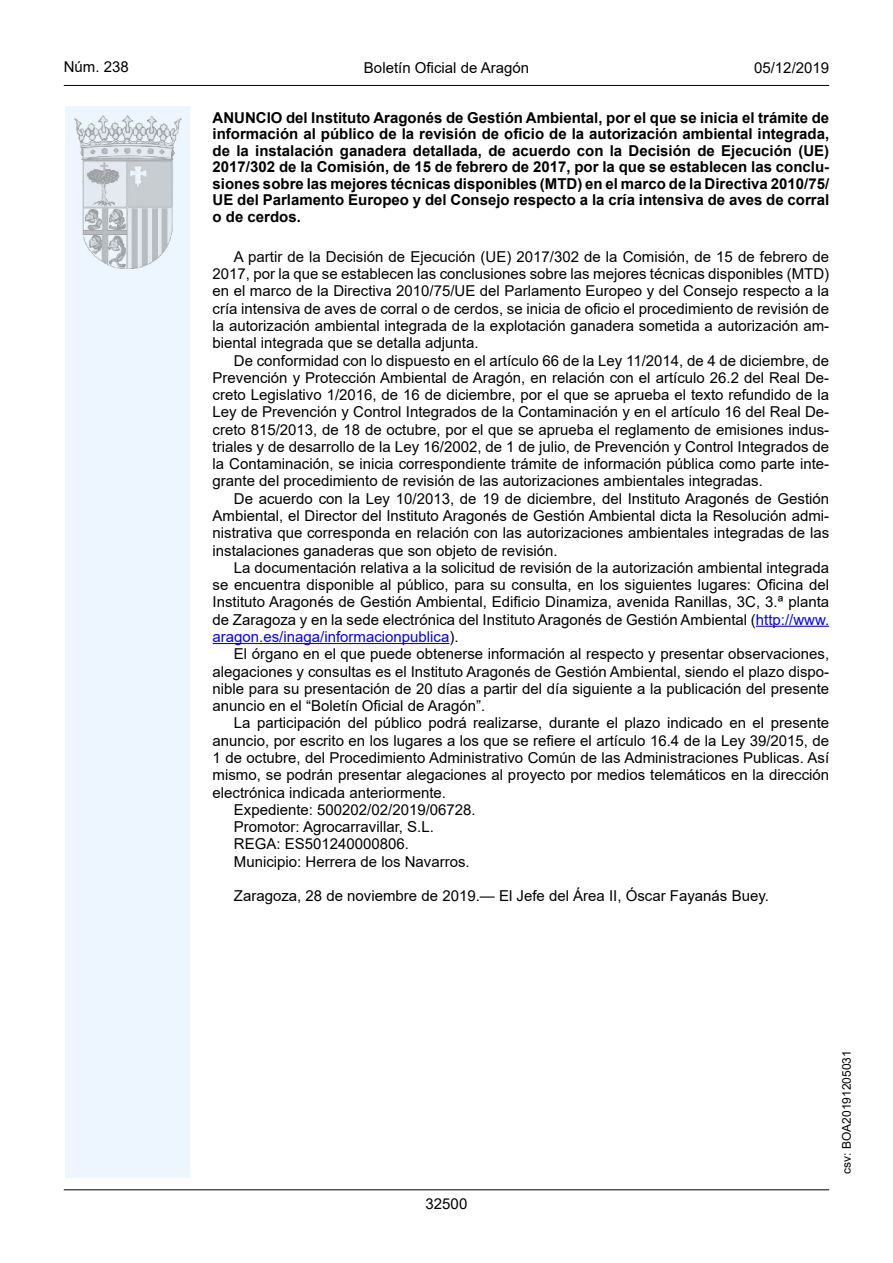
<style>
.page{position:relative;width:893px;height:1263px;background:#fff}
.page>*{position:absolute;margin:0;border:0;box-sizing:border-box;transform-origin:0 0}
.inicio_de_parrafo{font:15px/17.2px "Arial";color:#000;text-align:justify}
.Titulo_text{font:15px/16.5px "Arial Bold MT2";color:#000;text-align:justify}
.t1{font:15px "Arial MT2";color:#000}
.t2{font:12px "Arial MT2";color:#000}
.s1{font-family:"Arial";font-weight:700}
.s2{font-family:"Arial MT2";color:#0200fa}
.s3{color:#0200fa}
</style>
<div class="page">
<div style="left:65px;top:106px;width:125px;height:1072px;background:#edf6fe"></div>
<img style="left:75px;top:115px;width:106px;height:153px">
<hr style="left:64px;top:85px;width:765px;height:1px;background:#000">
<hr style="left:64px;top:1189px;width:765px;height:1px;background:#000">
<hr style="left:756px;top:626px;width:73px;height:1px;background:#0200fa">
<hr style="left:213px;top:643px;width:236px;height:1px;background:#0200fa">
<p class="t1" style="left:64px;top:57px;width:67px">Núm. 238</p>
<p class="inicio_de_parrafo" style="left:364px;top:59px;width:167px">Boletín Oficial de Aragón</p>
<p class="t1" style="left:754px;top:57px;width:77px">05/12/2019</p>
<p class="Titulo_text" style="left:213px;top:110px;width:618px">ANUNCIO del Instituto Aragonés de Gestión Ambiental, por el que se inicia el trámite de <span class="s1">información al público de la revisión de oficio de la autorización ambiental integrada, </span>de la instalación ganadera detallada, de acuerdo con la Decisión de Ejecución (UE)<br>2017/302 de la Comisión, de 15 de febrero de 2017, por la que se establecen las conclu&shy;siones sobre las mejores técnicas disponibles (MTD) en el marco de la Directiva 2010/75/ UE del Parlamento Europeo y del Consejo respecto a la cría intensiva de aves de corral o de cerdos.</p>
<p class="inicio_de_parrafo" style="left:213px;top:248px;width:618px;text-indent:21px">A partir de la Decisión de Ejecución (UE) 2017/302 de la Comisión, de 15 de febrero de 2017, por la que se establecen las conclusiones sobre las mejores técnicas disponibles (MTD) en el marco de la Directiva 2010/75/UE del Parlamento Europeo y del Consejo respecto a la cría intensiva de aves de corral o de cerdos, se inicia de oficio el procedimiento de revisión de la autorización ambiental integrada de la explotación ganadera sometida a autorización am&shy;biental integrada que se detalla adjunta.</p>
<p class="inicio_de_parrafo" style="left:213px;top:351px;width:618px;text-indent:21px">De conformidad con lo dispuesto en el artículo 66 de la Ley 11/2014, de 4 de diciembre, de Prevención y Protección Ambiental de Aragón, en relación con el artículo 26.2 del Real De&shy;creto Legislativo 1/2016, de 16 de diciembre, por el que se aprueba el texto refundido de la Ley de Prevención y Control Integrados de la Contaminación y en el artículo 16 del Real De&shy;creto 815/2013, de 18 de octubre, por el que se aprueba el reglamento de emisiones indus&shy;triales y de desarrollo de la Ley 16/2002, de 1 de julio, de Prevención y Control Integrados de la Contaminación, se inicia correspondiente trámite de información pública como parte inte&shy;grante del procedimiento de revisión de las autorizaciones ambientales integradas.</p>
<p class="inicio_de_parrafo" style="left:213px;top:490px;width:618px;text-indent:21px">De acuerdo con la Ley 10/2013, de 19 de diciembre, del Instituto Aragonés de Gestión Ambiental, el Director del Instituto Aragonés de Gestión Ambiental dicta la Resolución admi&shy;nistrativa que corresponda en relación con las autorizaciones ambientales integradas de las instalaciones ganaderas que son objeto de revisión.</p>
<p class="inicio_de_parrafo" style="left:213px;top:559px;width:618px;text-indent:21px">La documentación relativa a la solicitud de revisión de la autorización ambiental integrada se encuentra disponible al público, para su consulta, en los siguientes lugares: Oficina del Instituto Aragonés de Gestión Ambiental, Edificio Dinamiza, avenida Ranillas, 3C, 3.ª planta de Zaragoza y en la sede electrónica del Instituto Aragonés de Gestión Ambiental (<span class="s2">http://www. </span><span class="s3">aragon.es/inaga/informacionpublica</span>).</p>
<p class="inicio_de_parrafo" style="left:213px;top:645px;width:618px;text-indent:21px">El órgano en el que puede obtenerse información al respecto y presentar observaciones, alegaciones y consultas es el Instituto Aragonés de Gestión Ambiental, siendo el plazo dispo&shy;nible para su presentación de 20 días a partir del día siguiente a la publicación del presente anuncio en el “Boletín Oficial de Aragón”.</p>
<p class="inicio_de_parrafo" style="left:213px;top:714px;width:618px;text-indent:21px">La participación del público podrá realizarse, durante el plazo indicado en el presente anuncio, por escrito en los lugares a los que se refiere el artículo 16.4 de la Ley 39/2015, de 1 de octubre, del Procedimiento Administrativo Común de las Administraciones Publicas. Así mismo, se podrán presentar alegaciones al proyecto por medios telemáticos en la dirección electrónica indicada anteriormente.</p>
<p class="inicio_de_parrafo" style="left:234px;top:801px;width:243px">Expediente: 500202/02/2019/06728.</p>
<p class="inicio_de_parrafo" style="left:234px;top:818px;width:202px">Promotor: Agrocarravillar, S.L.</p>
<p class="inicio_de_parrafo" style="left:234px;top:835px;width:177px">REGA: ES501240000806.</p>
<p class="inicio_de_parrafo" style="left:234px;top:853px;width:237px">Municipio: Herrera de los Navarros.</p>
<p class="inicio_de_parrafo" style="left:234px;top:887px;width:537px">Zaragoza, 28 de noviembre de 2019.— El Jefe del Área II, Óscar Fayanás Buey.</p>
<p class="t1" style="left:426px;top:1193px;width:43px">32500</p>
<p class="t2" style="left:838px;top:1174px;width:125px;rotate:-90deg">csv: BOA20191205031</p>
</div>
